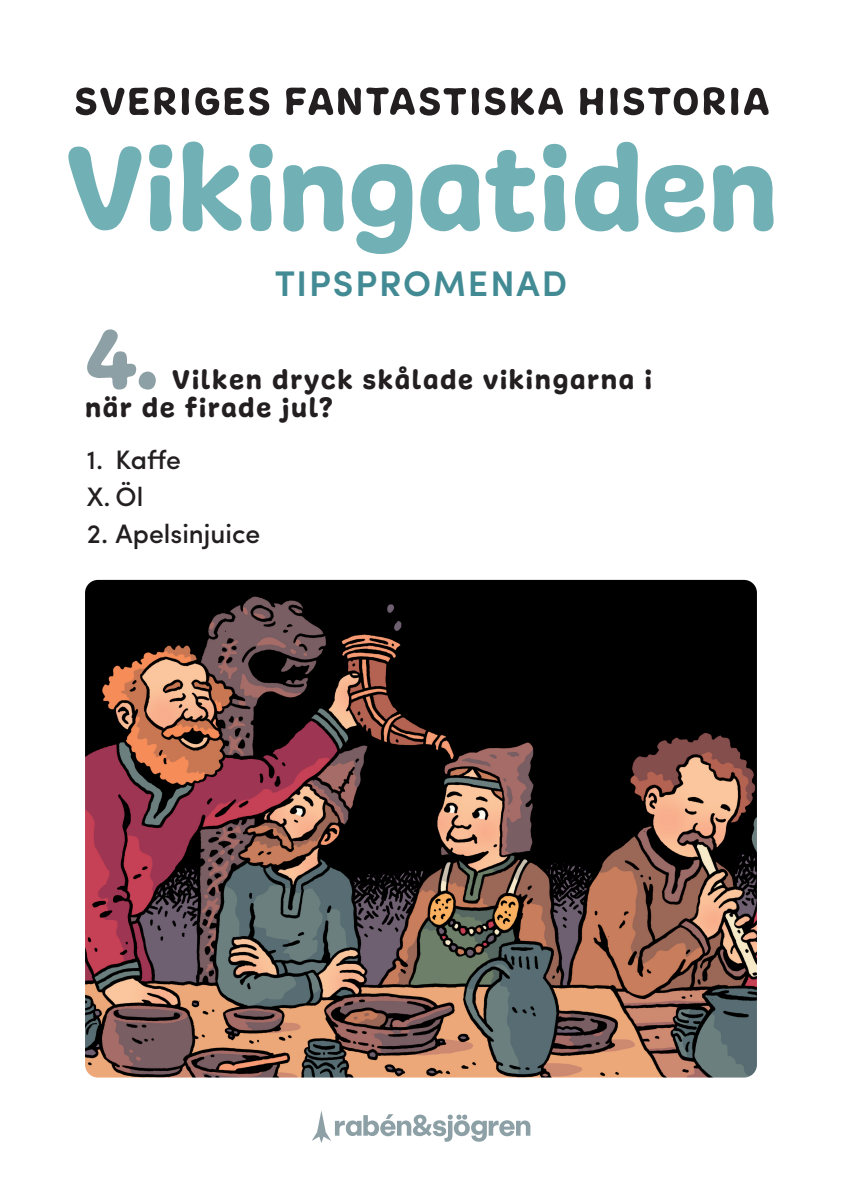
<style>
.page{position:relative;width:842px;height:1191px;background:#fff}
.page>*{position:absolute;margin:0;border:0;box-sizing:border-box;transform-origin:0 0}
.Kapitelrubrik_centre{font:90px "Freude";color:#8da0a6}
.t1{font:600 35.7px "Sofia Pro";letter-spacing:.055em;color:#438b94}
.Kapitelrubrik_centre-2{font:29px/28.8px "Freude";letter-spacing:.06em;color:#231f20}
.Bröd_Sofia_Pro_Mediu{font:500 26.7px "Sofia Pro";color:#231f20}
</style>
<div class="page">
<svg style="left:312px;top:1111px;width:218px;height:32px"></svg>
<svg style="left:68px;top:142px;width:705px;height:112px"></svg>
<svg style="left:76px;top:87px;width:693px;height:29px"></svg>
<img style="left:85px;top:580px;width:672px;height:497px">
<p class="t1" style="left:275px;top:256px;width:294px">TIPSPROMENAD</p>
<p class="Kapitelrubrik_centre" style="left:85px;top:303px;width:76px">4.</p>
<p class="Kapitelrubrik_centre-2" style="left:85px;top:365px;width:569px;text-indent:87px">Vilken dryck skålade vikingarna i när de firade jul?</p>
<p class="Bröd_Sofia_Pro_Mediu" style="left:87px;top:439px;width:95px">1. Kaffe</p>
<p class="Bröd_Sofia_Pro_Mediu" style="left:87px;top:476px;width:58px">X. Öl</p>
<p class="Bröd_Sofia_Pro_Mediu" style="left:87px;top:514px;width:175px">2. Apelsinjuice</p>
</div>
